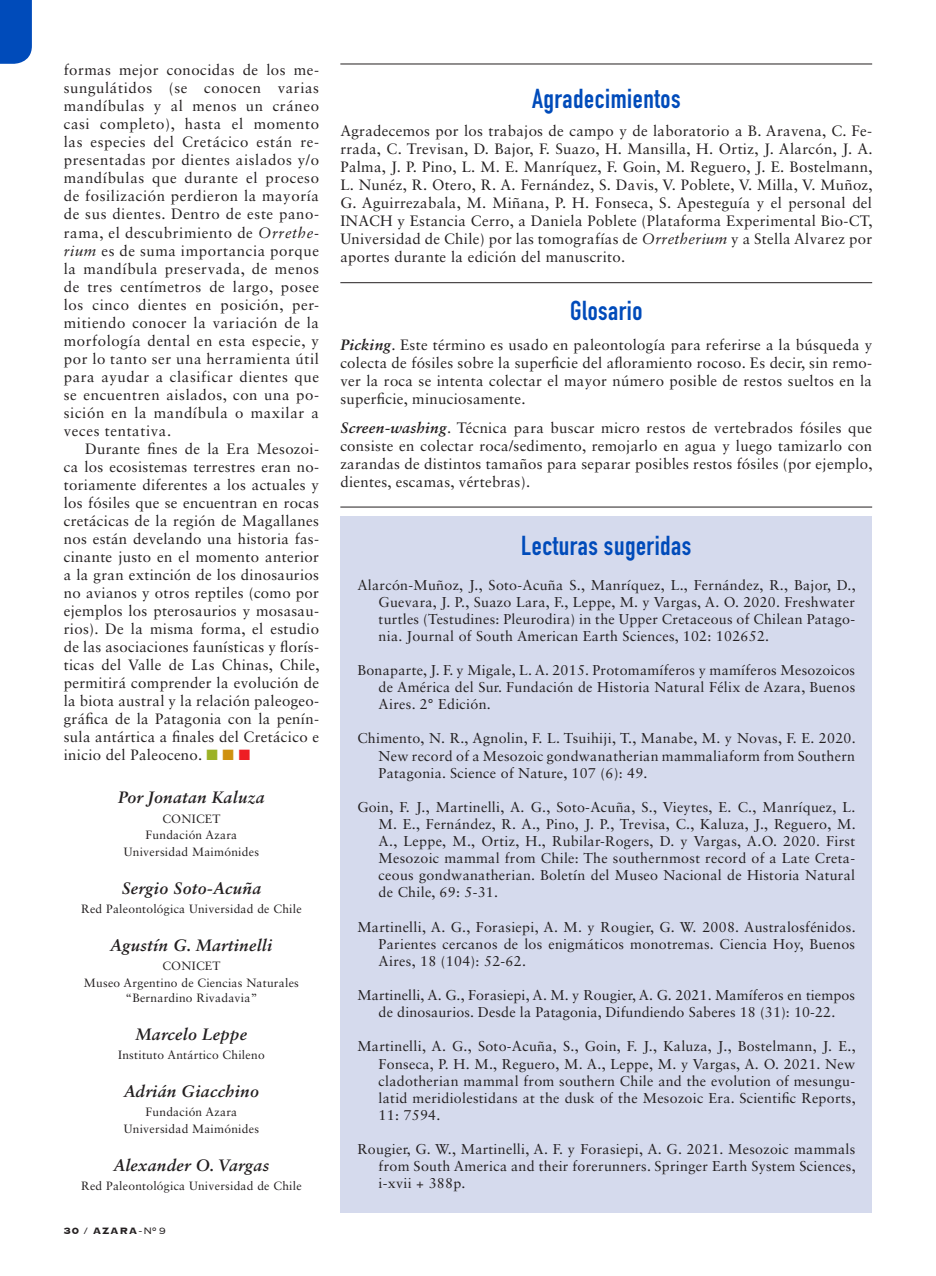
<style>
.page{position:relative;width:936px;height:1276px;background:#fff}
.page>*{position:absolute;margin:0;border:0;box-sizing:border-box;transform-origin:0 0}
.t1{font:700 27px "DIN Condensed";letter-spacing:.02em;color:#004bba}
.Autor_articulo{font:italic 700 16.5px "Sabon LT Std";letter-spacing:.02em;color:#231f20}
.t2{font:15px/18px "Sabon LT Std";letter-spacing:.02em;color:#231f20;text-align:justify}
.t3{font:14.25px/17.1px "Sabon LT Std";letter-spacing:.02em;color:#231f20;text-align:justify}
.t4{font:12px "Sabon LT Std";letter-spacing:.02em;color:#231f20}
.t5{font:700 12px "Copperplate";letter-spacing:.06em;color:#231f20}
.s1{font-style:italic}
.s2{color:#9cb226}
.s3{color:#cf910f}
.s4{color:#ee1d23}
.s5{font-weight:300}
.s6{font-weight:700;font-style:italic}
</style>
<div class="page">
<svg style="left:0;top:0;width:32px;height:64px"></svg>
<hr style="left:340px;top:64px;width:532px;height:1px;background:#231f20">
<hr style="left:340px;top:282px;width:532px;height:1px;background:#231f20">
<div style="left:340px;top:516px;width:532px;height:696px;background:#d5daed"></div>
<hr style="left:340px;top:507px;width:532px;height:1px;background:#231f20">
<p class="t2" style="left:64px;top:61px;width:257px">formas mejor conocidas de los me&shy;sungulátidos (se conocen varias mandíbulas y al menos un cráneo casi completo), hasta el momento las especies del Cretácico están re&shy;presentadas por dientes aislados y/o mandíbulas que durante el proceso de fosilización perdieron la mayoría de sus dientes. Dentro de este pano&shy;rama, el descubrimiento de <span class="s1">Orrethe&shy;rium</span> es de suma importancia porque la mandíbula preservada, de menos de tres centímetros de largo, posee los cinco dientes en posición, per&shy;mitiendo conocer la variación de la morfología dental en esta especie, y por lo tanto ser una herramienta útil para ayudar a clasificar dientes que se encuentren aislados, con una po&shy;sición en la mandíbula o maxilar a veces tentativa.</p>
<p class="t2" style="left:64px;top:439px;width:257px;text-indent:21px">Durante fines de la Era Mesozoi&shy;ca los ecosistemas terrestres eran no&shy;toriamente diferentes a los actuales y los fósiles que se encuentran en rocas cretácicas de la región de Magallanes nos están develando una historia fas&shy;cinante justo en el momento anterior a la gran extinción de los dinosaurios no avianos y otros reptiles (como por ejemplos los pterosaurios y mosasau&shy;rios). De la misma forma, el estudio de las asociaciones faunísticas y florís&shy;ticas del Valle de Las Chinas, Chile, permitirá comprender la evolución de la biota austral y la relación paleogeo&shy;gráfica de la Patagonia con la penín&shy;sula antártica a finales del Cretácico e inicio del Paleoceno. <span class="s2">■</span> <span class="s3">■</span> <span class="s4">■</span></p>
<p class="Autor_articulo" style="left:118px;top:787px;width:148px">Por Jonatan Kaluza</p>
<p class="t4" style="left:162px;top:811px;width:60px">CONICET</p>
<p class="t4" style="left:146px;top:828px;width:93px">Fundación Azara</p>
<p class="t4" style="left:124px;top:844px;width:137px">Universidad Maimónides</p>
<p class="Autor_articulo" style="left:122px;top:877px;width:141px">Sergio Soto-Acuña</p>
<p class="t4" style="left:81px;top:901px;width:222px">Red Paleontológica Universidad de Chile</p>
<p class="Autor_articulo" style="left:110px;top:935px;width:163px">Agustín G. Martinelli</p>
<p class="t4" style="left:162px;top:959px;width:60px">CONICET</p>
<p class="t4" style="left:84px;top:975px;width:216px">Museo Argentino de Ciencias Naturales</p>
<p class="t4" style="left:125px;top:990px;width:133px">“Bernardino Rivadavia”</p>
<p class="Autor_articulo" style="left:136px;top:1024px;width:113px">Marcelo Leppe</p>
<p class="t4" style="left:118px;top:1047px;width:148px">Instituto Antártico Chileno</p>
<p class="Autor_articulo" style="left:124px;top:1081px;width:136px">Adrián Giacchino</p>
<p class="t4" style="left:146px;top:1105px;width:93px">Fundación Azara</p>
<p class="t4" style="left:124px;top:1121px;width:137px">Universidad Maimónides</p>
<p class="Autor_articulo" style="left:114px;top:1155px;width:157px">Alexander O. Vargas</p>
<p class="t4" style="left:81px;top:1179px;width:222px">Red Paleontológica Universidad de Chile</p>
<p class="t5" style="left:64px;top:1223px;width:104px">30 <span class="s5">/</span> AZARA<span class="s5">-Nº 9</span></p>
<p class="t1" style="left:532px;top:80px;width:150px">Agradecimientos</p>
<p class="t2" style="left:340px;top:122px;width:534px">Agradecemos por los trabajos de campo y de laboratorio a B. Aravena, C. Fe&shy;rrada, C. Trevisan, D. Bajor, F. Suazo, H. Mansilla, H. Ortiz, J. Alarcón, J. A.<br>Palma, J. P. Pino, L. M. E. Manríquez, F. Goin, M. Reguero, J. E. Bostelmann, L. Nunéz, R. Otero, R. A. Fernández, S. Davis, V. Poblete, V. Milla, V. Muñoz, G. Aguirrezabala, M. Miñana, P. H. Fonseca, S. Apesteguía y el personal del INACH y Estancia Cerro, a Daniela Poblete (Plataforma Experimental Bio-CT, Universidad de Chile) por las tomografías de <span class="s1">Orretherium</span> y a Stella Alvarez por aportes durante la edición del manuscrito.</p>
<p class="t1" style="left:570px;top:293px;width:74px">Glosario</p>
<p class="t2" style="left:340px;top:336px;width:533px"><span class="s6">Picking</span>. Este término es usado en paleontología para referirse a la búsqueda y colecta de fósiles sobre la superficie del afloramiento rocoso. Es decir, sin remo&shy;ver la roca se intenta colectar el mayor número posible de restos sueltos en la superficie, minuciosamente.</p>
<p class="t2" style="left:340px;top:418px;width:534px"><span class="s6">Screen-washing</span>. Técnica para buscar micro restos de vertebrados fósiles que consiste en colectar roca/sedimento, remojarlo en agua y luego tamizarlo con zarandas de distintos tamaños para separar posibles restos fósiles (por ejemplo, dientes, escamas, vértebras).</p>
<p class="t1" style="left:521px;top:528px;width:172px">Lecturas sugeridas</p>
<p class="t3" style="left:378px;top:576px;width:478px;text-indent:-21px">Alarcón-Muñoz, J., Soto-Acuña S., Manríquez, L., Fernández, R., Bajor, D., Guevara, J. P., Suazo Lara, F., Leppe, M. y Vargas, A. O. 2020. Freshwater turtles (Testudines: Pleurodira) in the Upper Cretaceous of Chilean Patago&shy;nia. Journal of South American Earth Sciences, 102: 102652.</p>
<p class="t3" style="left:378px;top:661px;width:478px;text-indent:-21px">Bonaparte, J. F. y Migale, L. A. 2015. Protomamíferos y mamíferos Mesozoicos de América del Sur. Fundación de Historia Natural Félix de Azara, Buenos Aires. 2° Edición.</p>
<p class="t3" style="left:378px;top:730px;width:478px;text-indent:-21px">Chimento, N. R., Agnolin, F. L. Tsuihiji, T., Manabe, M. y Novas, F. E. 2020.<br>New record of a Mesozoic gondwanatherian mammaliaform from Southern Patagonia. Science of Nature, 107 (6): 49.</p>
<p class="t3" style="left:378px;top:798px;width:478px;text-indent:-21px">Goin, F. J., Martinelli, A. G., Soto-Acuña, S., Vieytes, E. C., Manríquez, L.<br>M. E., Fernández, R. A., Pino, J. P., Trevisa, C., Kaluza, J., Reguero, M.<br>A., Leppe, M., Ortiz, H., Rubilar-Rogers, D. y Vargas, A.O. 2020. First Mesozoic mammal from Chile: The southernmost record of a Late Creta&shy;ceous gondwanatherian. Boletín del Museo Nacional de Historia Natural de Chile, 69: 5-31.</p>
<p class="t3" style="left:378px;top:918px;width:478px;text-indent:-21px">Martinelli, A. G., Forasiepi, A. M. y Rougier, G. W. 2008. Australosfénidos.<br>Parientes cercanos de los enigmáticos monotremas. Ciencia Hoy, Buenos Aires, 18 (104): 52-62.</p>
<p class="t3" style="left:357px;top:986px;width:499px;text-align:center">Martinelli, A. G., Forasiepi, A. M. y Rougier, A. G. 2021. Mamíferos en tiempos de dinosaurios. Desde la Patagonia, Difundiendo Saberes 18 (31): 10-22.</p>
<p class="t3" style="left:378px;top:1037px;width:478px;text-indent:-21px">Martinelli, A. G., Soto-Acuña, S., Goin, F. J., Kaluza, J., Bostelmann, J. E., Fonseca, P. H. M., Reguero, M. A., Leppe, M. y Vargas, A. O. 2021. New cladotherian mammal from southern Chile and the evolution of mesungu&shy;latid meridiolestidans at the dusk of the Mesozoic Era. Scientific Reports, 11: 7594.</p>
<p class="t3" style="left:378px;top:1140px;width:478px;text-indent:-21px">Rougier, G. W., Martinelli, A. F. y Forasiepi, A. G. 2021. Mesozoic mammals from South America and their forerunners. Springer Earth System Sciences, i-xvii + 388p.</p>
</div>
